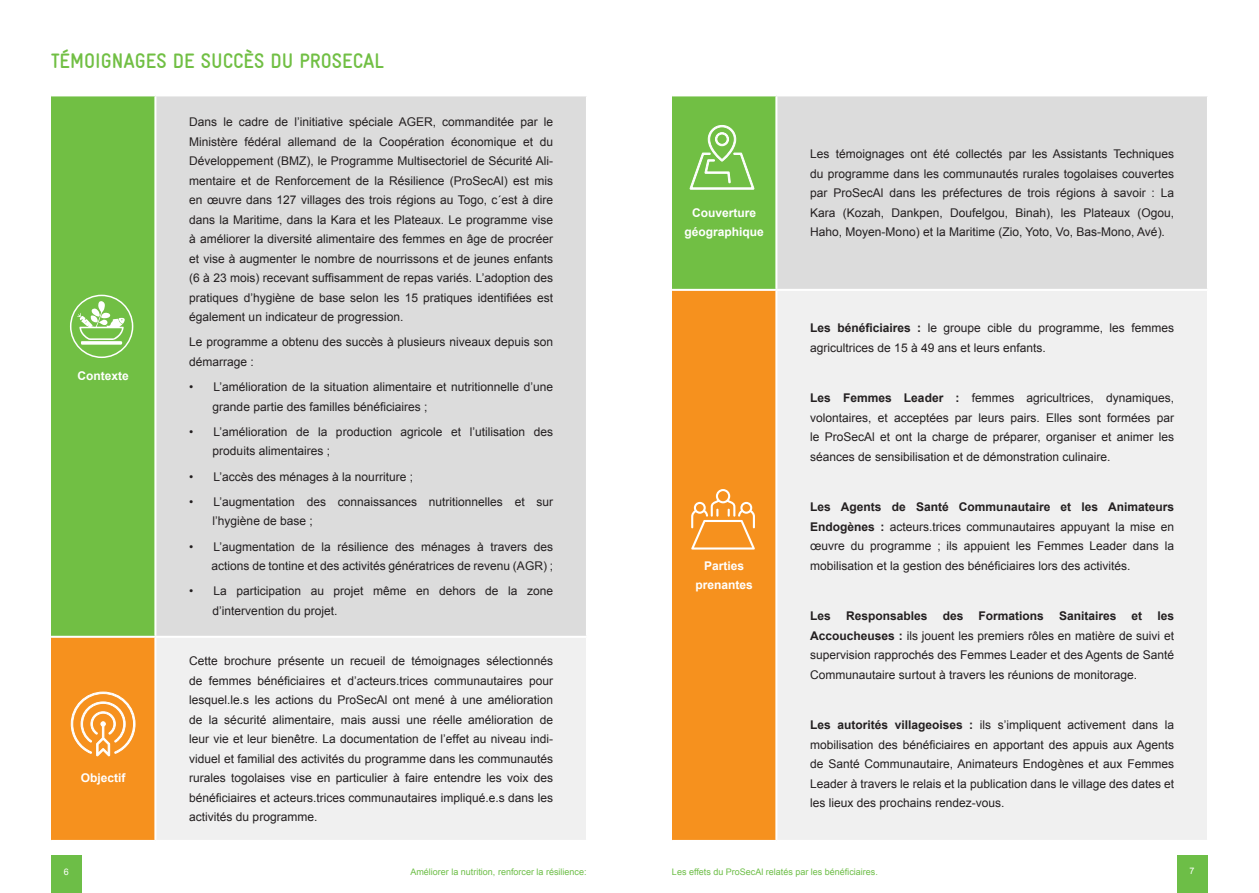
<style>
.page{position:relative;width:1259px;height:893px;background:#fff}
.page>*{position:absolute;margin:0;border:0;box-sizing:border-box;transform-origin:0 0}
.Heading_1_ohne_Numme{font:700 condensed 21px "GIZ Gravur TT";color:#71bf44}
.Text_Tabelle{font:12px/19.5px "Arial";color:#231f20;text-align:justify}
.Text_weiss_fett_Tabe{font:700 12px/19.5px "Arial";color:#fff;text-align:center}
.Text_Tabelle-2{font:700 12px "Arial";color:#231f20}
.t1{font:9px "Arial";color:#6dbe47}
.t2{font:9px "Arial";color:#fff}
.s1{font-weight:700}
</style>
<div class="page">
<div style="left:51px;top:856px;width:30px;height:37px;background:#6dbe47"></div>
<div style="left:1177px;top:856px;width:30px;height:37px;background:#6dbe47"></div>
<div style="left:51px;top:95px;width:104px;height:542px;background:#71bf44"></div>
<div style="left:155px;top:95px;width:432px;height:542px;background:#dcdcdc"></div>
<div style="left:51px;top:637px;width:104px;height:204px;background:#f6911e"></div>
<div style="left:155px;top:637px;width:432px;height:204px;background:#f0f0f0"></div>
<hr style="left:51px;top:94px;width:104px;height:2px;background:#fff">
<hr style="left:155px;top:94px;width:433px;height:2px;background:#fff">
<hr style="left:154px;top:96px;width:2px;height:540px;background:#fff">
<hr style="left:586px;top:96px;width:2px;height:540px;background:#fff">
<hr style="left:51px;top:636px;width:104px;height:2px;background:#fff">
<hr style="left:155px;top:636px;width:433px;height:2px;background:#fff">
<hr style="left:154px;top:638px;width:2px;height:202px;background:#fff">
<hr style="left:586px;top:638px;width:2px;height:202px;background:#fff">
<hr style="left:51px;top:840px;width:104px;height:2px;background:#fff">
<hr style="left:155px;top:840px;width:433px;height:2px;background:#fff">
<div style="left:672px;top:95px;width:104px;height:195px;background:#71bf44"></div>
<div style="left:776px;top:95px;width:432px;height:195px;background:#dcdcdc"></div>
<div style="left:672px;top:290px;width:104px;height:551px;background:#f6911e"></div>
<div style="left:776px;top:290px;width:432px;height:551px;background:#f0f0f0"></div>
<hr style="left:672px;top:94px;width:104px;height:2px;background:#fff">
<hr style="left:776px;top:94px;width:433px;height:2px;background:#fff">
<hr style="left:775px;top:96px;width:2px;height:193px;background:#fff">
<hr style="left:1207px;top:96px;width:2px;height:193px;background:#fff">
<hr style="left:672px;top:289px;width:104px;height:2px;background:#fff">
<hr style="left:776px;top:289px;width:433px;height:2px;background:#fff">
<hr style="left:775px;top:291px;width:2px;height:549px;background:#fff">
<hr style="left:1207px;top:291px;width:2px;height:549px;background:#fff">
<hr style="left:672px;top:840px;width:104px;height:2px;background:#fff">
<hr style="left:776px;top:840px;width:433px;height:2px;background:#fff">
<svg style="left:689px;top:125px;width:66px;height:65px"></svg>
<svg style="left:691px;top:489px;width:64px;height:61px"></svg>
<svg style="left:70px;top:691px;width:66px;height:66px"></svg>
<svg style="left:70px;top:295px;width:63px;height:63px"></svg>
<p class="Heading_1_ohne_Numme" style="left:51px;top:49px;width:335px">TÉMOIGNAGES DE SUCCÈS DU PROSECAL</p>
<p class="Text_weiss_fett_Tabe" style="left:78px;top:367px;width:53px">Contexte</p>
<p class="Text_weiss_fett_Tabe" style="left:81px;top:769px;width:46px">Objectif</p>
<p class="Text_Tabelle" style="left:189px;top:112px;width:365px">Dans le cadre de l’initiative spéciale AGER, commanditée par le Ministère fédéral allemand de la Coopération économique et du Développement (BMZ), le Programme Multisectoriel de Sécurité Ali&shy;mentaire et de Renforcement de la Résilience (ProSecAl) est mis en œuvre dans 127 villages des trois régions au Togo, c´est à dire dans la Maritime, dans la Kara et les Plateaux. Le programme vise à améliorer la diversité alimentaire des femmes en âge de procréer et vise à augmenter le nombre de nourrissons et de jeunes enfants (6 à 23 mois) recevant suffisamment de repas variés. L’adoption des pratiques d’hygiène de base selon les 15 pratiques identifiées est également un indicateur de progression.</p>
<p class="Text_Tabelle" style="left:189px;top:332px;width:365px">Le programme a obtenu des succès à plusieurs niveaux depuis son démarrage :</p>
<p class="Text_Tabelle" style="left:213px;top:377px;width:342px;text-indent:-23px">• L’amélioration de la situation alimentaire et nutritionnelle d’une grande partie des familles bénéficiaires ;</p>
<p class="Text_Tabelle" style="left:213px;top:422px;width:342px;text-indent:-23px">• L’amélioration de la production agricole et l’utilisation des produits alimentaires ;</p>
<p class="Text_Tabelle" style="left:189px;top:467px;width:225px">• L’accès des ménages à la nourriture ;</p>
<p class="Text_Tabelle" style="left:213px;top:492px;width:342px;text-indent:-23px">• L’augmentation des connaissances nutritionnelles et sur l’hygiène de base ;</p>
<p class="Text_Tabelle" style="left:189px;top:537px;width:365px;text-align:right">• L’augmentation de la résilience des ménages à travers des actions de tontine et des activités génératrices de revenu (AGR) ;</p>
<p class="Text_Tabelle" style="left:213px;top:582px;width:342px;text-indent:-23px">• La participation au projet même en dehors de la zone d’intervention du projet.</p>
<p class="Text_Tabelle" style="left:189px;top:651px;width:365px">Cette brochure présente un recueil de témoignages sélectionnés de femmes bénéficiaires et d’acteurs.trices communautaires pour lesquel.le.s les actions du ProSecAl ont mené à une amélioration de la sécurité alimentaire, mais aussi une réelle amélioration de leur vie et leur bienêtre. La documentation de l’effet au niveau indi&shy;viduel et familial des activités du programme dans les communautés rurales togolaises vise en particulier à faire entendre les voix des bénéficiaires et acteurs.trices communautaires impliqué.e.s dans les activités du programme.</p>
<p class="Text_weiss_fett_Tabe" style="left:684px;top:203px;width:81px">Couverture géographique</p>
<p class="Text_weiss_fett_Tabe" style="left:695px;top:556px;width:59px">Parties prenantes</p>
<p class="Text_Tabelle" style="left:810px;top:144px;width:365px">Les témoignages ont été collectés par les Assistants Techniques du programme dans les communautés rurales togolaises couvertes par ProSecAl dans les préfectures de trois régions à savoir : La Kara (Kozah, Dankpen, Doufelgou, Binah), les Plateaux (Ogou, Haho, Moyen-Mono) et la Maritime (Zio, Yoto, Vo, Bas-Mono, Avé).</p>
<p class="Text_Tabelle" style="left:810px;top:318px;width:365px"><span class="s1">Les bénéficiaires :</span> le groupe cible du programme, les femmes agricultrices de 15 à 49 ans et leurs enfants.</p>
<p class="Text_Tabelle" style="left:810px;top:388px;width:365px"><span class="s1">Les Femmes Leader :</span> femmes agricultrices, dynamiques, volontaires, et acceptées par leurs pairs. Elles sont formées par le ProSecAl et ont la charge de préparer, organiser et animer les séances de sensibilisation et de démonstration culinaire.</p>
<p class="Text_Tabelle" style="left:810px;top:497px;width:365px"><span class="s1">Les Agents de Santé Communautaire et les Animateurs Endogènes :</span> acteurs.trices communautaires appuyant la mise en œuvre du programme ; ils appuient les Femmes Leader dans la mobilisation et la gestion des bénéficiaires lors des activités.</p>
<p class="Text_Tabelle-2" style="left:810px;top:608px;width:22px">Les</p>
<p class="Text_Tabelle-2" style="left:846px;top:608px;width:83px">Responsables</p>
<p class="Text_Tabelle-2" style="left:942px;top:608px;width:22px">des</p>
<p class="Text_Tabelle-2" style="left:978px;top:608px;width:67px">Formations</p>
<p class="Text_Tabelle-2" style="left:1059px;top:608px;width:59px">Sanitaires</p>
<p class="Text_Tabelle-2" style="left:1131px;top:608px;width:12px">et</p>
<p class="Text_Tabelle" style="left:810px;top:606px;width:365px;text-indent:347px"><span class="s1">les Accoucheuses :</span> ils jouent les premiers rôles en matière de suivi et supervision rapprochés des Femmes Leader et des Agents de Santé Communautaire surtout à travers les réunions de monitorage.</p>
<p class="Text_Tabelle" style="left:810px;top:715px;width:365px"><span class="s1">Les autorités villageoises :</span> ils s’impliquent activement dans la mobilisation des bénéficiaires en apportant des appuis aux Agents de Santé Communautaire, Animateurs Endogènes et aux Femmes Leader à travers le relais et la publication dans le village des dates et les lieux des prochains rendez-vous.</p>
<p class="t2" style="left:64px;top:865px;width:7px">6</p>
<p class="t1" style="left:410px;top:865px;width:178px">Améliorer la nutrition, renforcer la résilience:</p>
<p class="t1" style="left:672px;top:866px;width:207px">Les effets du ProSecAl relatés par les bénéficiaires.</p>
<p class="t2" style="left:1189px;top:865px;width:7px">7</p>
</div>
